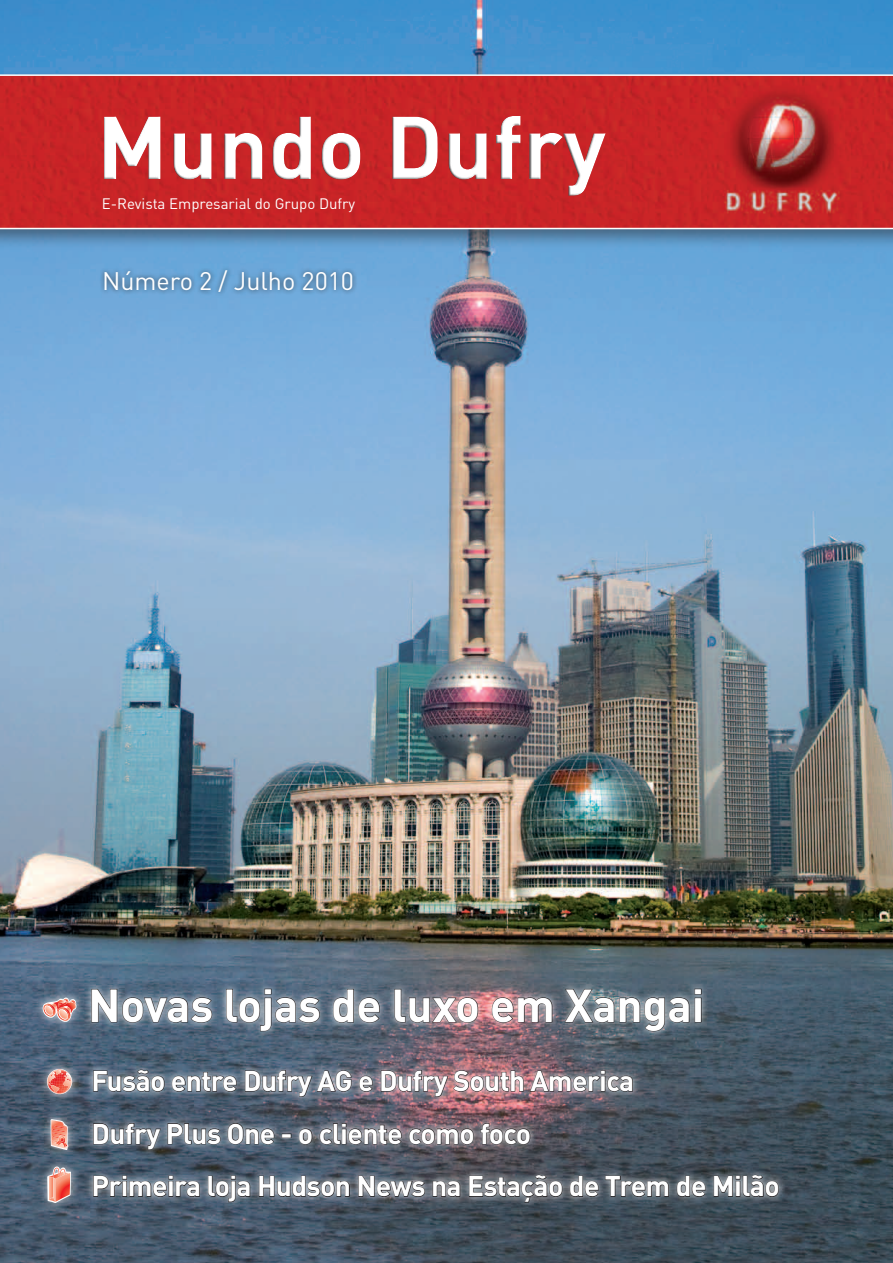
<style>
.page{position:relative;width:893px;height:1263px;background:#fff}
.page>*{position:absolute;margin:0;border:0;box-sizing:border-box;transform-origin:0 0}
.t1{font:700 87.6px "DIN";color:#fff}
.t2{font:700 45.6px "DIN";letter-spacing:-.005em;color:#fff}
.t3{font:700 28.2px/52.7px "DIN";letter-spacing:-.02em;color:#fff}
.t4{font:25.05px "DIN";color:#fff}
.t5{font:15px "DIN";color:#fff}
</style>
<div class="page">
<img style="left:0;top:0;width:893px;height:1263px">
<div style="left:0;top:69px;width:893px;height:180px;background:#231f20;opacity:.5"></div>
<img style="left:0;top:76px;width:893px;height:152px">
<div style="left:103px;top:114px;width:505px;height:83px;background:#fff;opacity:.75"></div>
<div style="left:101px;top:114px;width:494px;height:84px;background:#231f20;opacity:.75"></div>
<hr style="left:0;top:228px;width:893px;height:1px;background:#fff">
<hr style="left:0;top:74px;width:893px;height:2px;background:#fff">
<div style="left:99px;top:265px;width:259px;height:31px;background:#231f20;opacity:.75"></div>
<div style="left:85px;top:1062px;width:555px;height:41px;background:#fff;opacity:.75"></div>
<svg style="left:93px;top:1069px;width:72px;height:23px;background:#68737e"></svg>
<svg style="left:171px;top:1071px;width:66px;height:21px"></svg>
<svg style="left:244px;top:1070px;width:108px;height:27px;background:#6d7581"></svg>
<svg style="left:358px;top:1075px;width:15px;height:17px"></svg>
<img style="left:380px;top:1070px;width:253px;height:27px">
<div style="left:85px;top:1115px;width:452px;height:41px;background:#fff;opacity:.75"></div>
<svg style="left:93px;top:1122px;width:68px;height:28px;background:#626c78"></svg>
<svg style="left:167px;top:1123px;width:54px;height:22px"></svg>
<svg style="left:227px;top:1122px;width:48px;height:23px"></svg>
<div style="left:282px;top:1133px;width:9px;height:5px;border:1px solid #231f20"></div>
<svg style="left:298px;top:1128px;width:15px;height:17px"></svg>
<svg style="left:319px;top:1123px;width:83px;height:22px;background:#707078"></svg>
<svg style="left:408px;top:1128px;width:66px;height:17px"></svg>
<svg style="left:480px;top:1122px;width:51px;height:23px"></svg>
<div style="left:85px;top:1167px;width:701px;height:42px;background:#fff;opacity:.75"></div>
<svg style="left:93px;top:1175px;width:107px;height:22px;background:#67707b"></svg>
<svg style="left:208px;top:1175px;width:43px;height:28px"></svg>
<svg style="left:258px;top:1175px;width:92px;height:22px;background:#6a727c"></svg>
<svg style="left:358px;top:1175px;width:68px;height:22px"></svg>
<svg style="left:432px;top:1180px;width:29px;height:17px"></svg>
<svg style="left:468px;top:1174px;width:95px;height:29px;background:#65696f"></svg>
<svg style="left:569px;top:1175px;width:30px;height:22px"></svg>
<svg style="left:605px;top:1175px;width:64px;height:22px"></svg>
<svg style="left:676px;top:1175px;width:30px;height:22px"></svg>
<svg style="left:713px;top:1174px;width:66px;height:23px;background:#666c72"></svg>
<div style="left:37px;top:1059px;width:44px;height:44px;background:#fff;opacity:.75"></div>
<svg style="left:47px;top:1069px;width:25px;height:24px"></svg>
<div style="left:84px;top:981px;width:625px;height:58px;background:#fff;opacity:.75"></div>
<svg style="left:91px;top:988px;width:122px;height:35px;background:#768391"></svg>
<svg style="left:226px;top:988px;width:94px;height:44px;background:#717e8c"></svg>
<svg style="left:332px;top:988px;width:48px;height:35px;background:#7a848e"></svg>
<svg style="left:394px;top:988px;width:85px;height:35px;background:#90838a"></svg>
<svg style="left:491px;top:997px;width:62px;height:26px;background:#a38a8f"></svg>
<svg style="left:564px;top:988px;width:138px;height:44px;background:#737d86"></svg>
<div style="left:33px;top:988px;width:52px;height:42px;background:#fff;opacity:.75"></div>
<svg style="left:43px;top:997px;width:34px;height:25px"></svg>
<div style="left:41px;top:1109px;width:36px;height:49px;background:#fff;opacity:.75"></div>
<svg style="left:51px;top:1119px;width:18px;height:31px"></svg>
<div style="left:38px;top:1156px;width:43px;height:55px;background:#fff;opacity:.75"></div>
<svg style="left:48px;top:1166px;width:23px;height:37px"></svg>
<h1 class="t1" style="left:97px;top:90px;width:511px">Mundo Dufry</h1>
<p class="t5" style="left:102px;top:194px;width:255px">E-Revista Empresarial do Grupo Dufry</p>
<p class="t4" style="left:102px;top:265px;width:253px">Número 2 / Julho 2010</p>
<h2 class="t2" style="left:88px;top:975px;width:618px">Novas lojas de luxo em Xangai</h2>
<p class="t3" style="left:91px;top:1053px;width:690px">Fusão entre Dufry AG e Dufry South America<br>Dufry Plus One - o cliente como foco<br>Primeira loja Hudson News na Estação de Trem de Milão</p>
</div>
